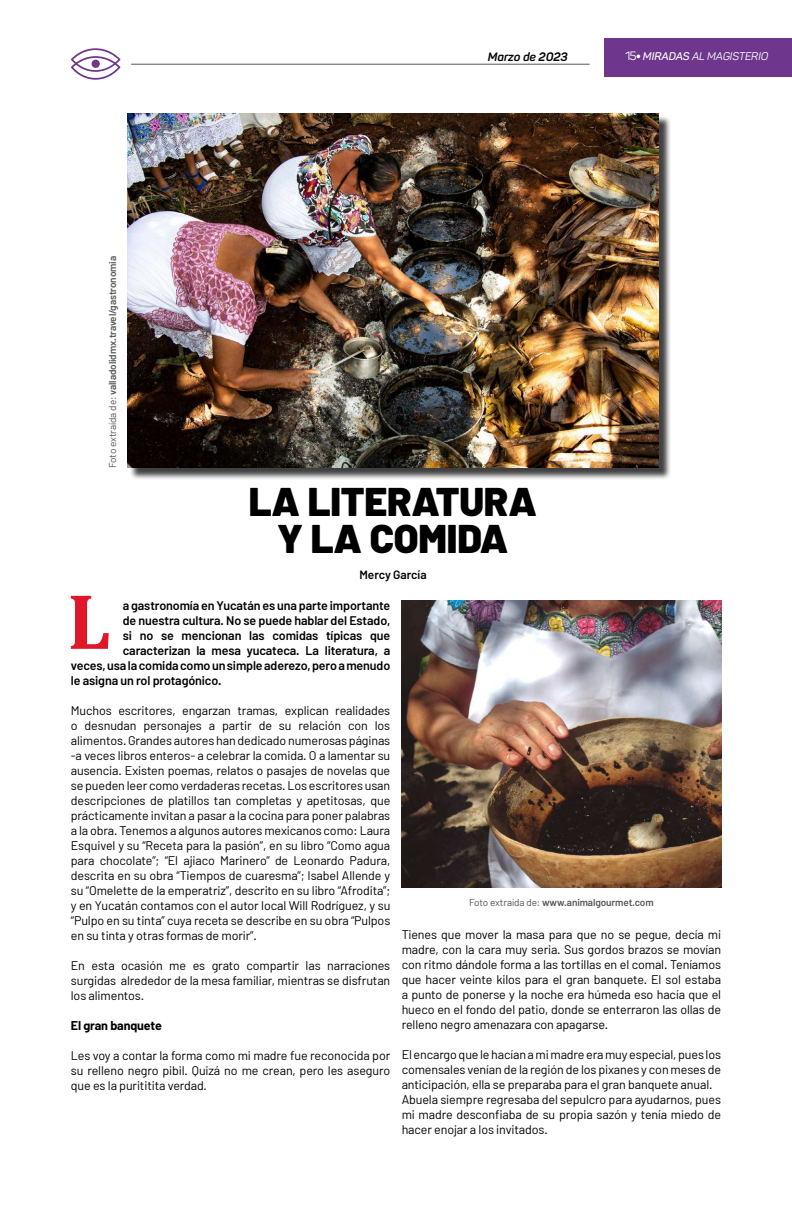
<style>
.page{position:relative;width:792px;height:1224px;background:#fff}
.page>*{position:absolute;margin:0;border:0;box-sizing:border-box;transform-origin:0 0}
.t1{font:700 79.5px "Cambria";color:#df1728}
.t2{font:900 40px/37px "Barlow";letter-spacing:-.005em;color:#000;text-align:center}
.t3{font:12.5px/15px "Barlow";letter-spacing:-.01em;color:#000;text-align:justify}
.t4{font:600 12.5px "Barlow";letter-spacing:-.01em;color:#000}
.t5{font:700 12.5px "Barlow";letter-spacing:-.01em;color:#000}
.t6{font:italic 700 12px "Panton";color:#000}
.t7{font:600 12px "Barlow";color:#000}
.t8{font:italic 11px "Panton";color:#fff}
.t9{font:600 10px "Barlow";letter-spacing:-.01em;color:#575756}
.s1{font-weight:400}
.s2{font-style:normal;font-size:12px}
.s3{font-weight:600}
</style>
<div class="page">
<hr style="left:131px;top:64px;width:459px;height:1px;background:#575756">
<div style="left:604px;top:39px;width:188px;height:38px;background:#6e368c"></div>
<svg style="left:637px;top:54px;width:3px;height:4px"></svg>
<svg style="left:71px;top:48px;width:50px;height:32px"></svg>
<div style="left:92px;top:60px;width:8px;height:8px;background:#6e368c;border-radius:50%"></div>
<div style="left:129px;top:115px;width:542px;height:365px;background:#000;opacity:.75"></div>
<img style="left:128px;top:114px;width:531px;height:354px">
<img style="left:402px;top:600px;width:319px;height:288px">
<p class="t9" style="left:106px;top:468px;width:214px;rotate:-90deg"><span class="s1">Foto extraída de:</span> valladolidmx.travel/gastronomia</p>
<p class="t6" style="left:488px;top:49px;width:81px">Marzo de 2023</p>
<p class="t8" style="left:625px;top:50px;width:145px"><span class="s2">15</span> <span class="s3">MIRADAS</span> AL MAGISTERIO</p>
<h2 class="t2" style="left:249px;top:483px;width:290px">LA LITERATURA<br>Y LA COMIDA</h2>
<p class="t7" style="left:359px;top:567px;width:69px">Mercy García</p>
<h1 class="t1" style="left:67px;top:566px;width:45px">L</h1>
<p class="t4" style="left:123px;top:597px;width:269px">a gastronomía en Yucatán es una parte importante</p>
<p class="t4" style="left:123px;top:612px;width:269px">de nuestra cultura. No se puede hablar del Estado,</p>
<p class="t4" style="left:123px;top:627px;width:269px">si no se mencionan las comidas típicas que</p>
<p class="t4" style="left:123px;top:642px;width:269px">caracterizan la mesa yucateca. La literatura, a</p>
<p class="t4" style="left:71px;top:657px;width:321px">veces, usa la comida como un simple aderezo, pero a menudo</p>
<p class="t4" style="left:71px;top:672px;width:152px">le asigna un rol protagónico.</p>
<p class="t3" style="left:71px;top:702px;width:321px">Muchos escritores, engarzan tramas, explican realidades o desnudan personajes a partir de su relación con los alimentos. Grandes autores han dedicado numerosas páginas -a veces libros enteros- a celebrar la comida. O a lamentar su ausencia. Existen poemas, relatos o pasajes de novelas que se pueden leer como verdaderas recetas. Los escritores usan descripciones de platillos tan completas y apetitosas, que prácticamente invitan a pasar a la cocina para poner palabras a la obra. Tenemos a algunos autores mexicanos como: Laura Esquivel y su “Receta para la pasión”, en su libro “Como agua para chocolate”; “El ajiaco Marinero” de Leonardo Padura, descrita en su obra “Tiempos de cuaresma”; Isabel Allende y su “Omelette de la emperatriz”, descrito en su libro “Afrodita”; y en Yucatán contamos con el autor local Will Rodríguez, y su “Pulpo en su tinta” cuya receta se describe en su obra “Pulpos en su tinta y otras formas de morir”.</p>
<p class="t3" style="left:71px;top:957px;width:321px">En esta ocasión me es grato compartir las narraciones surgidas alrededor de la mesa familiar, mientras se disfrutan los alimentos.</p>
<p class="t5" style="left:71px;top:1017px;width:93px">El gran banquete</p>
<p class="t3" style="left:71px;top:1047px;width:321px">Les voy a contar la forma como mi madre fue reconocida por su relleno negro pibil. Quizá no me crean, pero les aseguro que es la purititita verdad.</p>
<p class="t9" style="left:469px;top:896px;width:186px"><span class="s1">Foto extraída de:</span> www.animalgourmet.com</p>
<p class="t3" style="left:402px;top:927px;width:321px">Tienes que mover la masa para que no se pegue, decía mi madre, con la cara muy seria. Sus gordos brazos se movían con ritmo dándole forma a las tortillas en el comal. Teníamos que hacer veinte kilos para el gran banquete. El sol estaba a punto de ponerse y la noche era húmeda eso hacía que el hueco en el fondo del patio, donde se enterraron las ollas de relleno negro amenazara con apagarse.</p>
<p class="t3" style="left:402px;top:1047px;width:321px;text-align:left">El encargo que le hacían a mi madre era muy especial, pues los comensales venían de la región de los pixanes y con meses de anticipación, ella se preparaba para el gran banquete anual.<br>Abuela siempre regresaba del sepulcro para ayudarnos, pues mi madre desconfiaba de su propia sazón y tenía miedo de hacer enojar a los invitados.</p>
</div>
